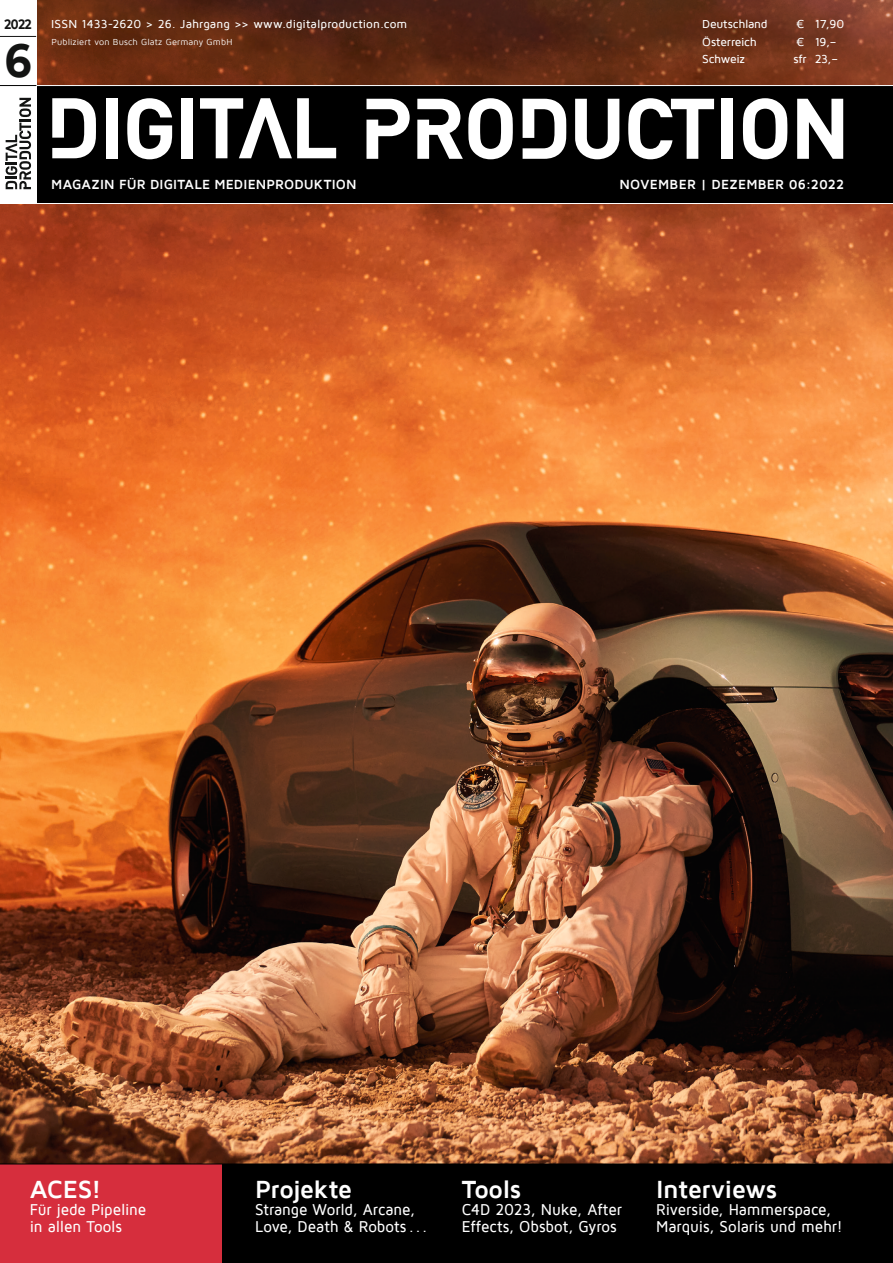
<style>
.page{position:relative;width:893px;height:1263px;background:#fff}
.page>*{position:absolute;margin:0;border:0;box-sizing:border-box;transform-origin:0 0}
.t1{font:700 46.5px "Montserrat";color:#131413;scale:.9 1}
.t2{font:700 25.5px "Maven Pro";letter-spacing:-.025em;color:#fff}
.t3{font:500 16.2px/17px "Maven Pro";letter-spacing:-.005em;color:#fff;scale:.94 1}
.t4{font:700 13.65px "Maven Pro";letter-spacing:.015em;color:#fff}
.t5{font:700 13.5px "Montserrat";color:#131413;scale:.85 1}
.t6{font:500 11.85px "Maven Pro";color:#fff}
.t7{font:500 11.85px "Maven Pro";letter-spacing:-.02em;color:#fff}
.t8{font:500 11.85px "Maven Pro";letter-spacing:-.025em;color:#fff}
.t9{font:9px "Maven Pro";letter-spacing:.015em;color:#fff}
</style>
<div class="page">
<img style="left:0;top:0;width:893px;height:1163px">
<div style="left:0;top:85px;width:893px;height:119px;background:#000"></div>
<hr style="left:0;top:85px;width:893px;height:1px;background:#fff">
<div style="left:0;top:0;width:36px;height:204px;background:#fff"></div>
<hr style="left:0;top:36px;width:36px;height:1px;background:#131413">
<svg style="left:6px;top:98px;width:25px;height:91px"></svg>
<hr style="left:0;top:203px;width:893px;height:1px;background:#fff">
<hr style="left:0;top:85px;width:36px;height:1px;background:#000">
<div style="left:106px;top:98px;width:11px;height:60px;background:#fff"></div>
<svg style="left:127px;top:98px;width:45px;height:61px"></svg>
<div style="left:181px;top:98px;width:12px;height:60px;background:#fff"></div>
<svg style="left:200px;top:98px;width:136px;height:60px"></svg>
<svg style="left:52px;top:98px;width:44px;height:60px"></svg>
<svg style="left:575px;top:99px;width:44px;height:60px"></svg>
<svg style="left:628px;top:98px;width:86px;height:61px"></svg>
<div style="left:721px;top:99px;width:12px;height:60px;background:#fff"></div>
<svg style="left:743px;top:98px;width:44px;height:61px"></svg>
<svg style="left:797px;top:99px;width:46px;height:60px"></svg>
<svg style="left:366px;top:99px;width:44px;height:60px"></svg>
<svg style="left:417px;top:98px;width:96px;height:61px"></svg>
<svg style="left:523px;top:99px;width:44px;height:60px"></svg>
<div style="left:0;top:1164px;width:893px;height:99px;background:#000"></div>
<div style="left:0;top:1164px;width:221px;height:99px;background:#d62e3d"></div>
<hr style="left:0;top:1163px;width:893px;height:1px;background:#000">
<p class="t5" style="left:4px;top:15px;width:33px">2022</p>
<h1 class="t1" style="left:5px;top:27px;width:31px">6</h1>
<p class="t6" style="left:51px;top:18px;width:358px">ISSN 1433-2620 &gt; 26. Jahrgang &gt;&gt; www.digitalproduction.com</p>
<p class="t9" style="left:52px;top:37px;width:182px">Publiziert von Busch Glatz Germany GmbH</p>
<p class="t7" style="left:702px;top:18px;width:67px">Deutschland</p>
<p class="t6" style="left:796px;top:18px;width:50px">€ 17,90</p>
<p class="t6" style="left:702px;top:35px;width:56px">Österreich</p>
<p class="t6" style="left:796px;top:35px;width:42px">€ 19,–</p>
<p class="t8" style="left:702px;top:52px;width:44px">Schweiz</p>
<p class="t6" style="left:793px;top:52px;width:46px">sfr 23,–</p>
<p class="t4" style="left:51px;top:178px;width:307px">MAGAZIN FÜR DIGITALE MEDIENPRODUKTION</p>
<p class="t4" style="left:619px;top:178px;width:226px">NOVEMBER | DEZEMBER 06:2022</p>
<h2 class="t2" style="left:30px;top:1176px;width:73px">ACES!</h2>
<p class="t3" style="left:30px;top:1201px;width:126px">Für jede Pipeline in allen Tools</p>
<h2 class="t2" style="left:255px;top:1176px;width:99px">Projekte</h2>
<p class="t3" style="left:255px;top:1201px;width:185px">Strange World, Arcane,<br>Love, Death &amp; Robots ...</p>
<h2 class="t2" style="left:462px;top:1176px;width:61px">Tools</h2>
<p class="t3" style="left:462px;top:1201px;width:172px">C4D 2023, Nuke, After<br>Effects, Obsbot, Gyros</p>
<h2 class="t2" style="left:656px;top:1176px;width:122px">Interviews</h2>
<p class="t3" style="left:656px;top:1201px;width:200px">Riverside, Hammerspace,<br>Marquis, Solaris und mehr!</p>
</div>
